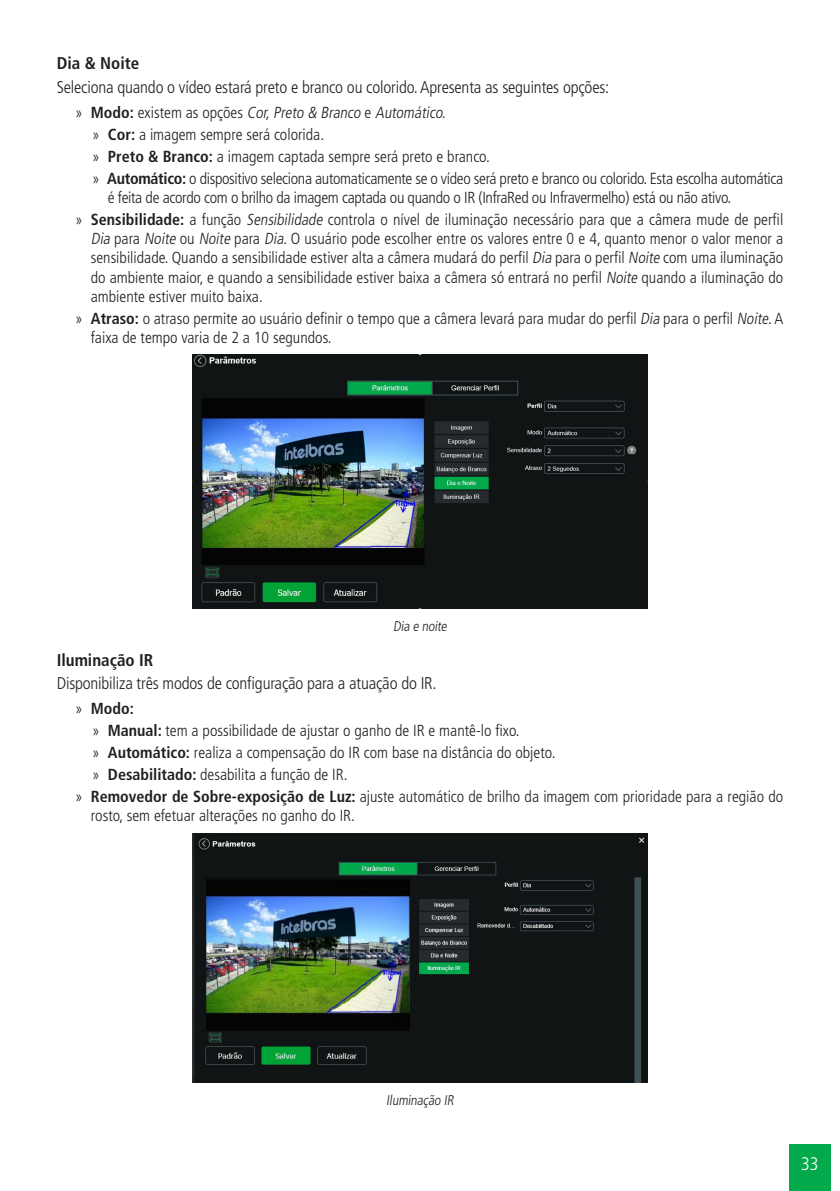
<style>
.page{position:relative;width:840px;height:1191px;background:#fff}
.page>*{position:absolute;margin:0;border:0;box-sizing:border-box;transform-origin:0 0}
.t1{font:300 condensed 18.2px "Frutiger LT Std";color:#fff}
._0__Corpo_de_texto{font:300 condensed 17px "Frutiger LT Std";letter-spacing:-.01em;color:#231f20}
._3__Titulo_3{font:700 condensed 17px "Frutiger LT Std";color:#231f20}
.t2{font:300 condensed 16px/19.2px "Frutiger LT Std";color:#231f20}
.t3{font:300 condensed 16px/19.2px "Frutiger LT Std";letter-spacing:-.02em;color:#231f20}
.t4{font:italic 300 condensed 16px "Frutiger LT Std";color:#231f20}
.t5{font:700 condensed 16px "Frutiger LT Std";color:#231f20}
._7__Legenda{font:300 condensed 14px "Frutiger LT Std";color:#231f20}
.s1{font-style:normal}
.s2{font-weight:700;font-style:normal}
.s3{font-weight:700}
.s4{font-style:italic}
.s5{font-weight:300}
</style>
<div class="page">
<div style="left:788px;top:1144px;width:42px;height:47px;background:#03aa4b"></div>
<img style="left:193px;top:355px;width:453px;height:253px">
<img style="left:193px;top:833px;width:453px;height:249px">
<p class="_3__Titulo_3" style="left:57px;top:53px;width:84px">Dia &amp; Noite</p>
<p class="_0__Corpo_de_texto" style="left:57px;top:77px;width:553px">Seleciona quando o vídeo estará preto e branco ou colorido. Apresenta as seguintes opções:</p>
<p class="t4" style="left:75px;top:103px;width:375px"><span class="s1">»</span> <span class="s2">M o d o :</span> <span class="s1">ex i st e m a s o p ç õ e s</span> Cor,Preto &amp; Branco <span class="s1">e</span> Automático.</p>
<p class="t2" style="left:92px;top:125px;width:233px">» <span class="s3">Cor:</span> a imagem sempre será colorida.</p>
<p class="t2" style="left:92px;top:147px;width:399px">» <span class="s3">Preto &amp; Branco:</span> a imagem captada sempre será preto e branco.</p>
<p class="t3" style="left:108px;top:169px;width:676px;text-indent:-16px">» <span class="s3">Automático:</span> o dispositivo seleciona automaticamente se o vídeo será preto e branco ou colorido. Esta escolha automática é feita de acordo com o brilho da imagem captada ou quando o IR (InfraRed ou Infravermelho) está ou não ativo.</p>
<p class="t2" style="left:91px;top:210px;width:693px;text-align:justify;text-indent:-16px">» <span class="s3">Sensibilidade:</span> a função <span class="s4">Sensibilidade</span> controla o nível de iluminação necessário para que a câmera mude de perfil <span class="s4">Dia</span> para <span class="s4">Noite</span> ou <span class="s4">Noite</span> para <span class="s4">Dia</span>. O usuário pode escolher entre os valores entre 0 e 4, quanto menor o valor menor a sensibilidade. Quando a sensibilidade estiver alta a câmera mudará do perfil <span class="s4">Dia</span> para o perfil <span class="s4">Noite</span> com uma iluminação do ambiente maior, e quando a sensibilidade estiver baixa a câmera só entrará no perfil <span class="s4">Noite</span> quando a iluminação do ambiente estiver muito baixa.</p>
<p class="t2" style="left:91px;top:309px;width:693px;text-indent:-16px">» <span class="s3">Atraso:</span> o atraso permite ao usuário definir o tempo que a câmera levará para mudar do perfil <span class="s4">Dia</span> para o perfil <span class="s4">Noite</span>. A faixa de tempo varia de 2 a 10 segundos.</p>
<p class="_7__Legenda" style="left:393px;top:618px;width:58px">Dia e noite</p>
<p class="_3__Titulo_3" style="left:57px;top:649px;width:98px">Iluminação IR</p>
<p class="_0__Corpo_de_texto" style="left:57px;top:673px;width:381px">Disponibiliza três modos de configuração para a atuação do IR.</p>
<p class="t5" style="left:75px;top:698px;width:60px"><span class="s5">»</span> Modo:</p>
<p class="t2" style="left:92px;top:721px;width:428px">» <span class="s3">Manual:</span> tem a possibilidade de ajustar o ganho de IR e mantê-lo fixo.</p>
<p class="t2" style="left:92px;top:743px;width:464px">» <span class="s3">Automático:</span> realiza a compensação do IR com base na distância do objeto.</p>
<p class="t2" style="left:92px;top:765px;width:257px">» <span class="s3">Desabilitado:</span> desabilita a função de IR.</p>
<p class="t2" style="left:91px;top:787px;width:693px;text-indent:-16px">» <span class="s3">Removedor de Sobre-exposição de Luz:</span> ajuste automático de brilho da imagem com prioridade para a região do rosto, sem efetuar alterações no ganho do IR.</p>
<p class="_7__Legenda" style="left:386px;top:1092px;width:71px">Iluminação IR</p>
<p class="t1" style="left:800px;top:1153px;width:19px">33</p>
</div>
